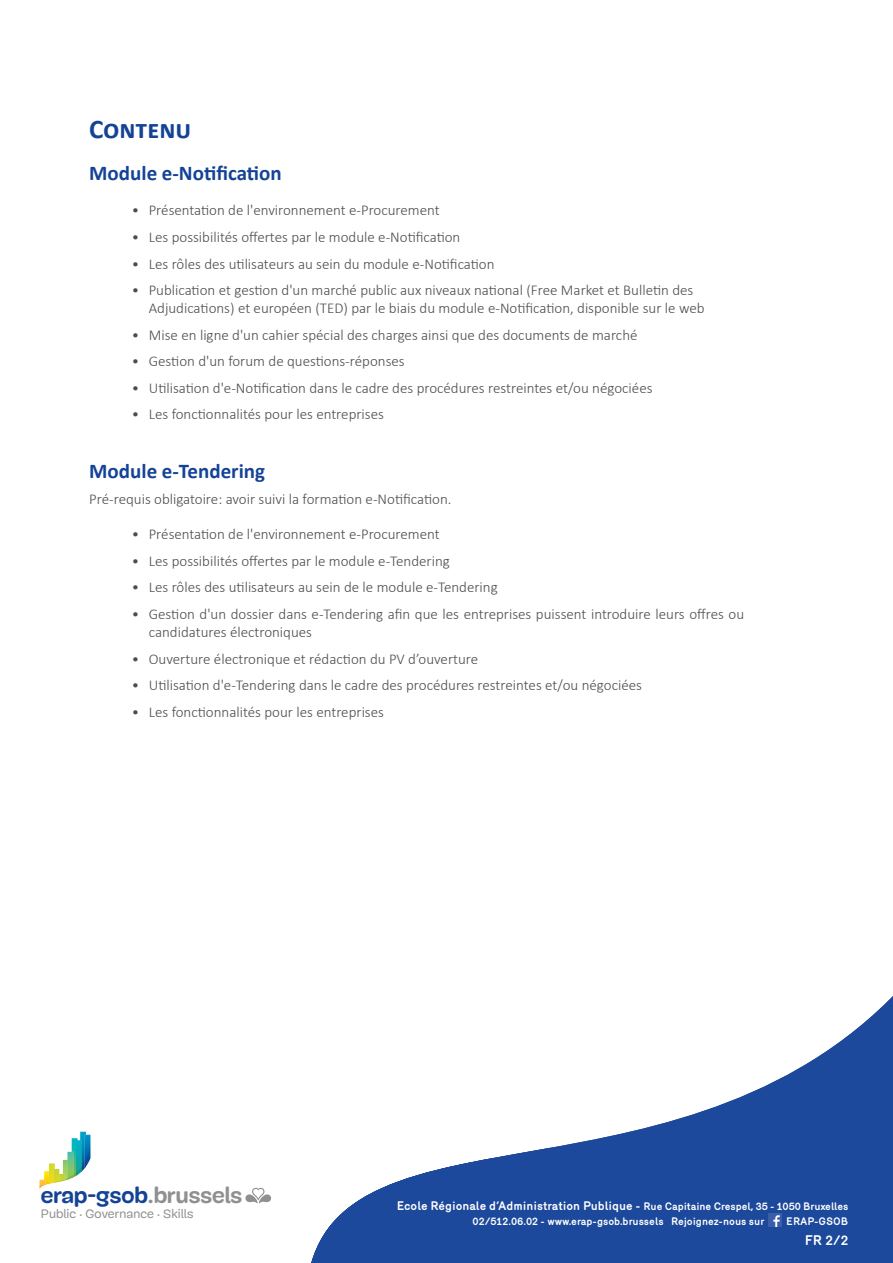
<style>
.page{position:relative;width:893px;height:1263px;background:#fff}
.page>*{position:absolute;margin:0;border:0;box-sizing:border-box;transform-origin:0 0}
.t1{font:700 27px "Calibri";color:#144396}
.t2{font:700 22.8px "Mija";color:#144396}
.t3{font:700 21px "Calibri";color:#144396}
.t4{font:300 15px/18px "Calibri";color:#4b4c4d}
.t5{font:700 13.5px "Merkury";color:#fff}
.t6{font:12.45px "Mija";color:#8f9091}
.t7{font:700 12px "Merkury";color:#fff}
.t8{font:700 10.5px "Merkury";color:#fff}
.s1{color:#8f9091}
.s2{font-size:10.5px}
</style>
<div class="page">
<svg style="left:245px;top:1188px;width:26px;height:15px"></svg>
<svg style="left:39px;top:1132px;width:51px;height:57px"></svg>
<svg style="left:622px;top:996px;width:271px;height:267px;fill:#1c499b"></svg>
<svg style="left:389px;top:1133px;width:233px;height:130px;background:#3c62a9"></svg>
<svg style="left:451px;top:1148px;width:20px;height:68px"></svg>
<svg style="left:466px;top:1148px;width:26px;height:31px"></svg>
<svg style="left:425px;top:1148px;width:26px;height:102px;fill:#1c499b"></svg>
<svg style="left:370px;top:1187px;width:19px;height:76px"></svg>
<svg style="left:332px;top:1211px;width:12px;height:52px"></svg>
<svg style="left:311px;top:1223px;width:21px;height:40px"></svg>
<svg style="left:344px;top:1194px;width:26px;height:69px;background:#345ca5"></svg>
<svg style="left:384px;top:1148px;width:21px;height:56px"></svg>
<svg style="left:405px;top:1148px;width:26px;height:78px;fill:#1c499b"></svg>
<svg style="left:769px;top:1214px;width:13px;height:12px"></svg>
<h1 class="t1" style="left:89px;top:110px;width:103px">Contenu</h1>
<h3 class="t3" style="left:89px;top:159px;width:194px">Module e-Notification</h3>
<p class="t4" style="left:132px;top:201px;width:309px">• Présentation de l'environnement e-Procurement</p>
<p class="t4" style="left:132px;top:228px;width:330px">• Les possibilités offertes par le module e-Notification</p>
<p class="t4" style="left:132px;top:254px;width:364px">• Les rôles des utilisateurs au sein du module e-Notification</p>
<p class="t4" style="left:149px;top:281px;width:557px;text-indent:-17px">• Publication et gestion d'un marché public aux niveaux national (Free Market et Bulletin des<br>Adjudications) et européen (TED) par le biais du module e-Notification, disponible sur le web</p>
<p class="t4" style="left:132px;top:325px;width:507px">• Mise en ligne d'un cahier spécial des charges ainsi que des documents de marché</p>
<p class="t4" style="left:132px;top:352px;width:274px">• Gestion d'un forum de questions-réponses</p>
<p class="t4" style="left:132px;top:378px;width:522px">• Utilisation d'e-Notification dans le cadre des procédures restreintes et/ou négociées</p>
<p class="t4" style="left:132px;top:405px;width:254px">• Les fonctionnalités pour les entreprises</p>
<h3 class="t3" style="left:89px;top:456px;width:177px">Module e-Tendering</h3>
<p class="t4" style="left:89px;top:490px;width:364px">Pré-requis obligatoire: avoir suivi la formation e-Notification.</p>
<p class="t4" style="left:132px;top:525px;width:309px">• Présentation de l'environnement e-Procurement</p>
<p class="t4" style="left:132px;top:552px;width:320px">• Les possibilités offertes par le module e-Tendering</p>
<p class="t4" style="left:132px;top:578px;width:367px">• Les rôles des utilisateurs au sein de le module e-Tendering</p>
<p class="t4" style="left:149px;top:605px;width:597px;text-indent:-17px">• Gestion d'un dossier dans e-Tendering afin que les entreprises puissent introduire leurs offres ou candidatures électroniques</p>
<p class="t4" style="left:132px;top:649px;width:348px">• Ouverture électronique et rédaction du PV d’ouverture</p>
<p class="t4" style="left:132px;top:676px;width:512px">• Utilisation d'e-Tendering dans le cadre des procédures restreintes et/ou négociées</p>
<p class="t4" style="left:132px;top:702px;width:254px">• Les fonctionnalités pour les entreprises</p>
<h2 class="t2" style="left:41px;top:1183px;width:203px">erap-gsob<span class="s1">.brussels</span></h2>
<p class="t6" style="left:41px;top:1207px;width:154px">Public . Governance . Skills</p>
<p class="t7" style="left:397px;top:1196px;width:453px">Ecole Régionale d’Administration Publique - <span class="s2">Rue Capitaine Crespel, 35 - 1050 Bruxelles</span></p>
<p class="t8" style="left:472px;top:1213px;width:293px">02/512.06.02 - www.erap-gsob.brussels Rejoignez-nous sur</p>
<p class="t8" style="left:786px;top:1213px;width:64px">ERAP-GSOB</p>
<p class="t5" style="left:805px;top:1230px;width:45px">FR 2/2</p>
</div>
